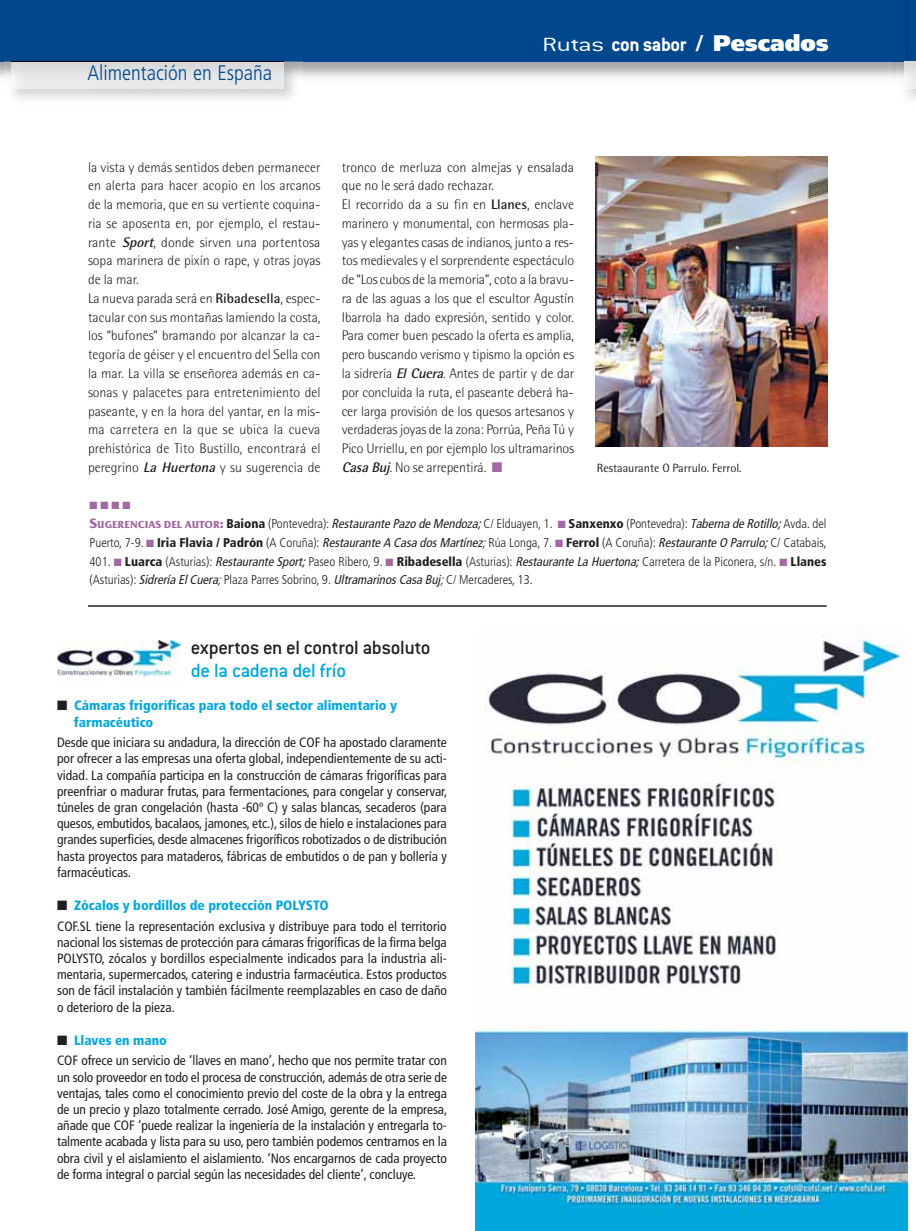
<style>
.page{position:relative;width:916px;height:1231px;background:#fff}
.page>*{position:absolute;margin:0;border:0;box-sizing:border-box;transform-origin:0 0}
.t1{font:500 21px "Conduit ITC";letter-spacing:-.015em;color:#231f20}
.t2{font:700 21px "Conduit ITC";letter-spacing:-.02em;color:#fff}
.t3{font:300 condensed 21px "Frutiger";color:#00478d}
.t4{font:500 21px "Conduit ITC";letter-spacing:-.015em;color:#00a8de}
.t5{font:300 13.95px/18.8px "Rotis Semi Sans";color:#231f20}
.t6{font:condensed 13.5px/16.2px "Frutiger";color:#231f20;text-align:justify}
.t7{font:900 condensed 13.5px/16.2px "Frutiger";color:#00a8de}
.t8{font:300 condensed 12.75px/18.8px "Frutiger";color:#231f20;text-align:justify}
.t9{font:12px "Rotis Semi Sans";color:#231f20}
.t10{font:10.5px "Zapf Dingbats";color:#a268a2}
.s1{font-weight:300}
.s2{font-family:"Frutiger";font-size:22.5px}
.s3{font-family:"Frutiger";font-weight:900;font-size:22.5px}
.s4{font-weight:700;font-style:italic}
.s5{font-weight:700}
.s6{color:#a268a2}
.s7{font-family:"Friz Qua";font-weight:700;font-stretch:normal;font-size:13.5px;color:#a268a2}
.s8{font-family:"Friz Qua";font-weight:700;font-stretch:normal;font-size:10.2px;color:#a268a2}
.s9{font-weight:900}
.s10{font-weight:400;font-style:italic}
.s11{font-style:italic}
.s12{color:#231f20}
.s13{font-weight:900;color:#00a8de}
</style>
<div class="page">
<img style="left:904px;top:0;width:12px;height:54px">
<div style="left:0;top:0;width:904px;height:62px;background:#00478d"></div>
<hr style="left:88px;top:605px;width:738px;height:2px;background:#231f20">
<img style="left:595px;top:156px;width:233px;height:290px">
<img style="left:897px;top:62px;width:19px;height:37px">
<svg style="left:904px;top:54px;width:12px;height:8px"></svg>
<svg style="left:904px;top:84px;width:12px;height:4px"></svg>
<img style="left:4px;top:62px;width:8px;height:22px">
<img style="left:4px;top:61px;width:299px;height:1px">
<img style="left:475px;top:627px;width:432px;height:603px">
<img style="left:57px;top:641px;width:125px;height:36px">
<h1 class="t3" style="left:88px;top:64px;width:186px">Alimentación en España</h1>
<h1 class="t2" style="left:542px;top:31px;width:288px"><span class="s1">Rutas</span> con sabor <span class="s2">/</span> <span class="s3">Pescados</span></h1>
<p class="t5" style="left:88px;top:159px;width:234px">la vista y demás sentidos deben permanecer en alerta para hacer acopio en los arcanos de la memoria, que en su vertiente coquina&shy;ria se aposenta en, por ejemplo, el restau&shy;rante <span class="s4">Sport</span>, donde sirven una portentosa sopa marinera de pixín o rape, y otras joyas de la mar.<br>La nueva parada será en <span class="s5">Ribadesella</span>, espec&shy;tacular con sus montañas lamiendo la costa, los “bufones” bramando por alcanzar la ca&shy;tegoría de géiser y el encuentro del Sella con la mar. La villa se enseñorea además en ca&shy;sonas y palacetes para entretenimiento del paseante, y en la hora del yantar, en la mis&shy;ma carretera en la que se ubica la cueva prehistórica de Tito Bustillo, encontrará el peregrino <span class="s4">La Huertona</span> y su sugerencia de</p>
<p class="t5" style="left:342px;top:159px;width:234px">tronco de merluza con almejas y ensalada que no le será dado rechazar.<br>El recorrido da a su fin en <span class="s5">Llanes</span>, enclave marinero y monumental, con hermosas pla&shy;yas y elegantes casas de indianos, junto a res&shy;tos medievales y el sorprendente espectáculo de “Los cubos de la memoria”, coto a la bravu&shy;ra de las aguas a los que el escultor Agustín Ibarrola ha dado expresión, sentido y color.<br>Para comer buen pescado la oferta es amplia, pero buscando verismo y tipismo la opción es la sidrería <span class="s4">El Cuera</span>. Antes de partir y de dar por concluida la ruta, el paseante deberá ha&shy;cer larga provisión de los quesos artesanos y verdaderas joyas de la zona: Porrúa, Peña Tú y Pico Urriellu, en por ejemplo los ultramarinos <span class="s4">Casa Buj</span>. No se arrepentirá. <span class="s6">■</span></p>
<p class="t10" style="left:90px;top:500px;width:42px">■■■■</p>
<p class="t8" style="left:90px;top:515px;width:738px"><span class="s7">S</span><span class="s8">UGERENCIAS DEL AUTOR</span><span class="s7">:</span> <span class="s9">Baiona</span> (Pontevedra): <span class="s10">Restaurante Pazo de Mendoza;</span>C/ Elduayen, 1. <span class="s6">■</span> <span class="s9">Sanxenxo</span> (Pontevedra): <span class="s10">Taberna de Rotillo;</span>Avda. del Puerto, 7-9. <span class="s6">■</span> <span class="s9">Iria Flavia / Padrón</span> (A Coruña): <span class="s10">Restaurante A Casa dosMartínez</span><span class="s11">;</span>Rúa Longa, 7. <span class="s6">■</span> <span class="s9">Ferrol</span> (A Coruña): <span class="s10">Restaurante O Parrulo;</span>C/ Catabais, 401. <span class="s6">■</span> <span class="s9">Luarca</span> (Asturias): <span class="s10">Restaurante Sport;</span>Paseo Ribero, 9. <span class="s6">■</span> <span class="s9">Ribadesella</span> (Asturias): <span class="s10">Restaurante La Huertona;</span>Carretera de la Piconera, s/n. <span class="s6">■</span> <span class="s9">Llanes </span>(Asturias): <span class="s10">Sidrería ElCuera</span><span class="s11">;</span>Plaza Parres Sobrino, 9. <span class="s10">UltramarinosCasa Buj</span><span class="s11">;</span>C/ Mercaderes, 13.</p>
<p class="t9" style="left:597px;top:463px;width:146px">Restaaurante O Parrulo. Ferrol.</p>
<h1 class="t1" style="left:191px;top:634px;width:241px">expertos en el control absoluto</h1>
<h1 class="t4" style="left:191px;top:657px;width:157px">de la cadena del frío</h1>
<p class="t7" style="left:74px;top:698px;width:325px;text-indent:-17px"><span class="s12">■</span> Cámaras frigoríficas para todo el sector alimentario y farmacéutico</p>
<p class="t6" style="left:57px;top:735px;width:392px">Desde que iniciara su andadura, la dirección de COF ha apostado claramente por ofrecer a las empresas una oferta global, independientemente de su acti&shy;vidad. La compañía participa en la construcción de cámaras frigoríficas para preenfriar o madurar frutas, para fermentaciones, para congelar y conservar, túneles de gran congelación (hasta -60º C) y salas blancas, secaderos (para quesos, embutidos, bacalaos, jamones, etc.), silos de hielo e instalaciones para grandes superficies, desde almacenes frigoríficos robotizados o de distribución hasta proyectos para mataderos, fábricas de embutidos o de pan y bollería y farmacéuticas.</p>
<p class="t6" style="left:57px;top:896px;width:391px;line-height:20.4px">■ <span class="s13">Zócalos y bordillos de protección POLYSTO<br></span>COF.SL tiene la representación exclusiva y distribuye para todo el territorio</p>
<p class="t6" style="left:57px;top:935px;width:391px">nacional los sistemas de protección para cámaras frigoríficas de la firma belga POLYSTO, zócalos y bordillos especialmente indicados para la industria ali&shy;mentaria, supermercados, catering e industria farmacéutica. Estos productos son de fácil instalación y también fácilmente reemplazables en caso de daño o deterioro de la pieza.</p>
<p class="t6" style="left:57px;top:1031px;width:391px;line-height:20.4px">■ <span class="s13">Llaves en mano<br></span>COF ofrece un servicio de ‘llaves en mano’, hecho que nos permite tratar con</p>
<p class="t6" style="left:57px;top:1069px;width:392px">un solo proveedor en todo el procesa de construcción, además de otra serie de ventajas, tales como el conocimiento previo del coste de la obra y la entrega de un precio y plazo totalmente cerrado. José Amigo, gerente de la empresa, añade que COF ‘puede realizar la ingeniería de la instalación y entregarla to&shy;talmente acabada y lista para su uso, pero también podemos centrarnos en la obra civil y el aislamiento el aislamiento. ‘Nos encargarnos de cada proyecto de forma integral o parcial según las necesidades del cliente’, concluye.</p>
</div>
